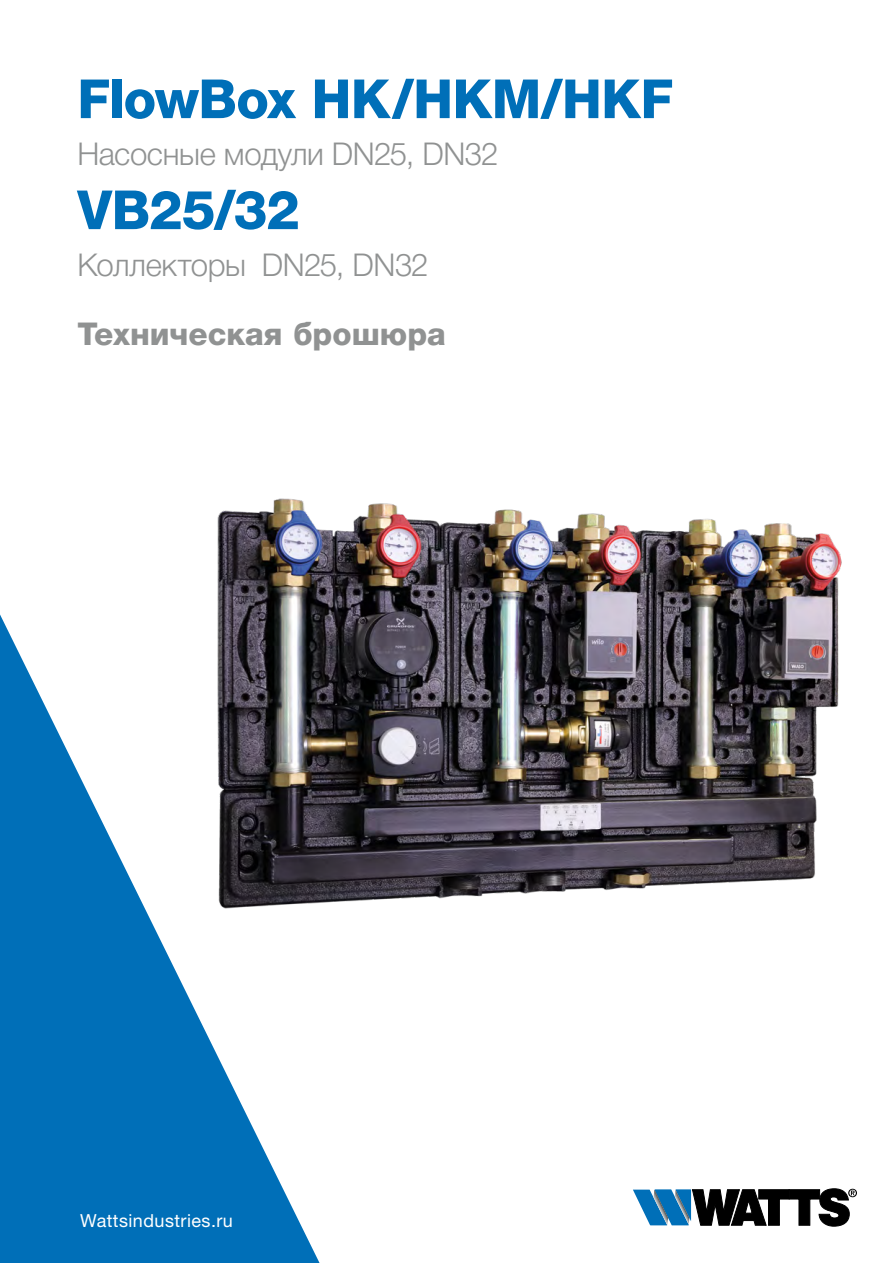
<style>
.page{position:relative;width:893px;height:1263px;background:#fff}
.page>*{position:absolute;margin:0;border:0;box-sizing:border-box;transform-origin:0 0}
.t1{font:800 54px "Helvetica Neue LT Std";letter-spacing:-.015em;color:#006fb8}
.t2{font:300 31.5px "Helvetica Neue Cyr";letter-spacing:-.015em;color:#909292}
.t3{font:800 31.5px "Helvetica Neue Cyr";color:#909292}
.t4{font:18px "Helvetica Neue LT Std";letter-spacing:.025em;color:#fff}
</style>
<div class="page">
<svg style="left:633px;top:1188px;width:224px;height:38px"></svg>
<svg style="left:0;top:614px;width:320px;height:649px;fill:#006fb8"></svg>
<img style="left:191px;top:498px;width:651px;height:431px">
<h1 class="t1" style="left:77px;top:67px;width:597px">FlowBox HK/HKM/HKF</h1>
<p class="t2" style="left:77px;top:136px;width:423px">Насосные модули DN25, DN32</p>
<h1 class="t1" style="left:77px;top:178px;width:224px">VB25/32</h1>
<p class="t2" style="left:77px;top:247px;width:353px">Коллекторы DN25, DN32</p>
<p class="t3" style="left:77px;top:316px;width:370px">Техническая брошюра</p>
<p class="t4" style="left:80px;top:1210px;width:154px">Wattsindustries.ru</p>
</div>
